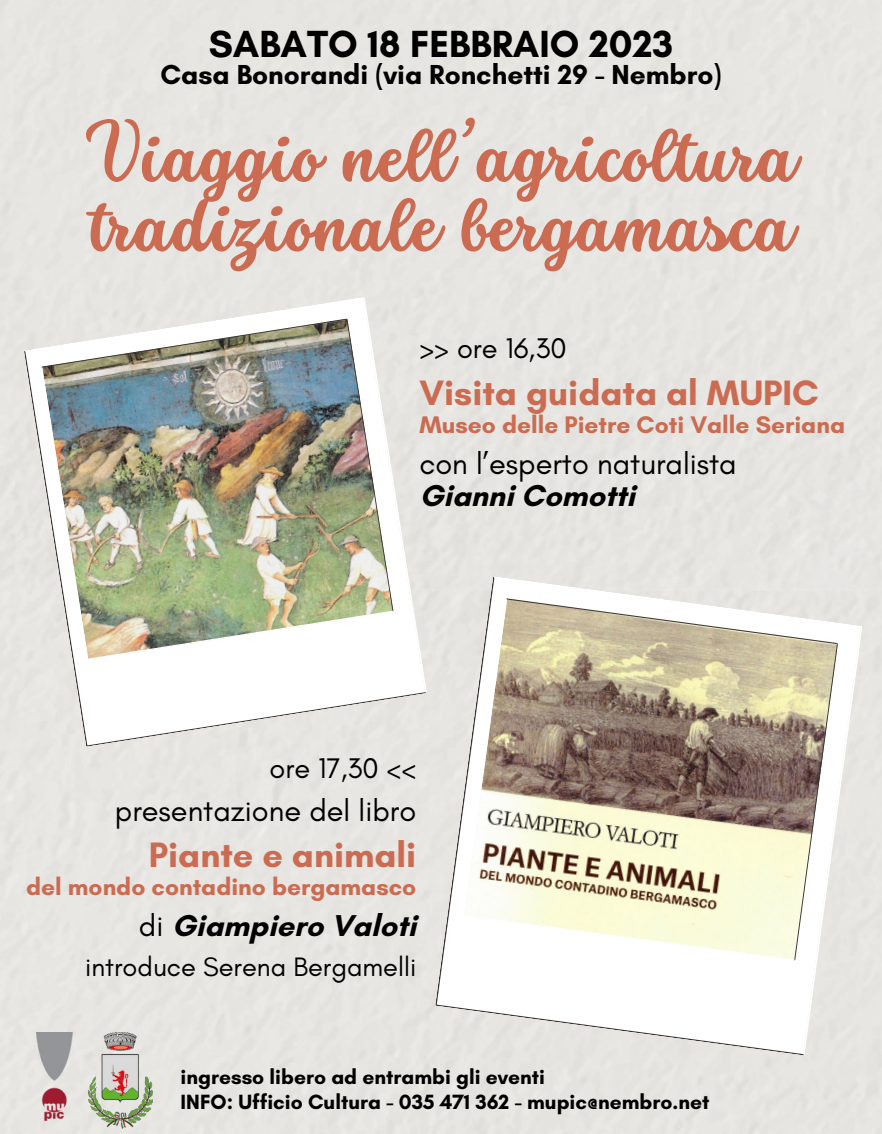
<style>
.page{position:relative;width:882px;height:1134px;background:#fff}
.page>*{position:absolute;margin:0;border:0;box-sizing:border-box;transform-origin:0 0}
.t1{font:70px/69.6px "Stars Love";color:#cb6b51}
.t2{font:700 38.5px "Glacial Indifference";color:#000}
.t3{font:700 35.88px "Glacial Indifference";color:#cb6b51}
.t4{font:30.62px "Glacial Indifference";color:#000}
.t5{font:700 30.62px "Glacial Indifference";color:#000}
.t6{font:28.88px "Glacial Indifference";color:#000}
.t7{font:700 28px "Glacial Indifference";color:#000}
.t8{font:27.12px "Glacial Indifference";color:#000}
.t9{font:700 24.5px "Glacial Indifference";color:#cb6b51}
.t10{font:700 21px/24.8px "Glacial Indifference";color:#000}
.s1{font-weight:400}
</style>
<div class="page">
<img style="left:88px;top:1033px;width:65px;height:95px">
<img style="left:36px;top:1033px;width:37px;height:88px">
<svg style="left:24px;top:693px;width:403px;height:54px;fill:#e8e7e3"></svg>
<img style="left:24px;top:297px;width:403px;height:396px">
<svg style="left:435px;top:577px;width:28px;height:478px;fill:#e6e5e1"></svg>
<svg style="left:463px;top:576px;width:400px;height:479px"></svg>
<h2 class="t2" style="left:209px;top:21px;width:466px">SABATO 18 FEBBRAIO 2023</h2>
<h3 class="t7" style="left:160px;top:57px;width:563px">Casa Bonorandi (via Ronchetti 29 - Nembro)</h3>
<h1 class="t1" style="left:86px;top:123px;width:711px">Viaggio nell’agricoltura tradizionale bergamasca</h1>
<h3 class="t6" style="left:419px;top:330px;width:149px">&gt;&gt; ore 16,30</h3>
<h3 class="t3" style="left:419px;top:371px;width:401px">Visita guidata al MUPIC</h3>
<p class="t9" style="left:419px;top:410px;width:427px">Museo delle Pietre Coti Valle Seriana</p>
<h3 class="t4" style="left:419px;top:445px;width:319px">con l’esperto naturalista</h3>
<h3 class="t5" style="left:419px;top:477px;width:217px">Gianni Comotti</h3>
<h3 class="t6" style="left:270px;top:751px;width:148px">ore 17,30 &lt;&lt;</h3>
<h3 class="t4" style="left:115px;top:792px;width:303px">presentazione del libro</h3>
<h3 class="t3" style="left:149px;top:833px;width:269px">Piante e animali</h3>
<p class="t9" style="left:26px;top:872px;width:392px">del mondo contadino bergamasco</p>
<h3 class="t5" style="left:139px;top:907px;width:279px"><span class="s1">di</span> Giampiero Valoti</h3>
<p class="t8" style="left:85px;top:950px;width:333px">introduce Serena Bergamelli</p>
<p class="t10" style="left:181px;top:1064px;width:530px">ingresso libero ad entrambi gli eventi<br>INFO: Ufficio Cultura - 035 471 362 - mupic@nembro.net</p>
</div>
